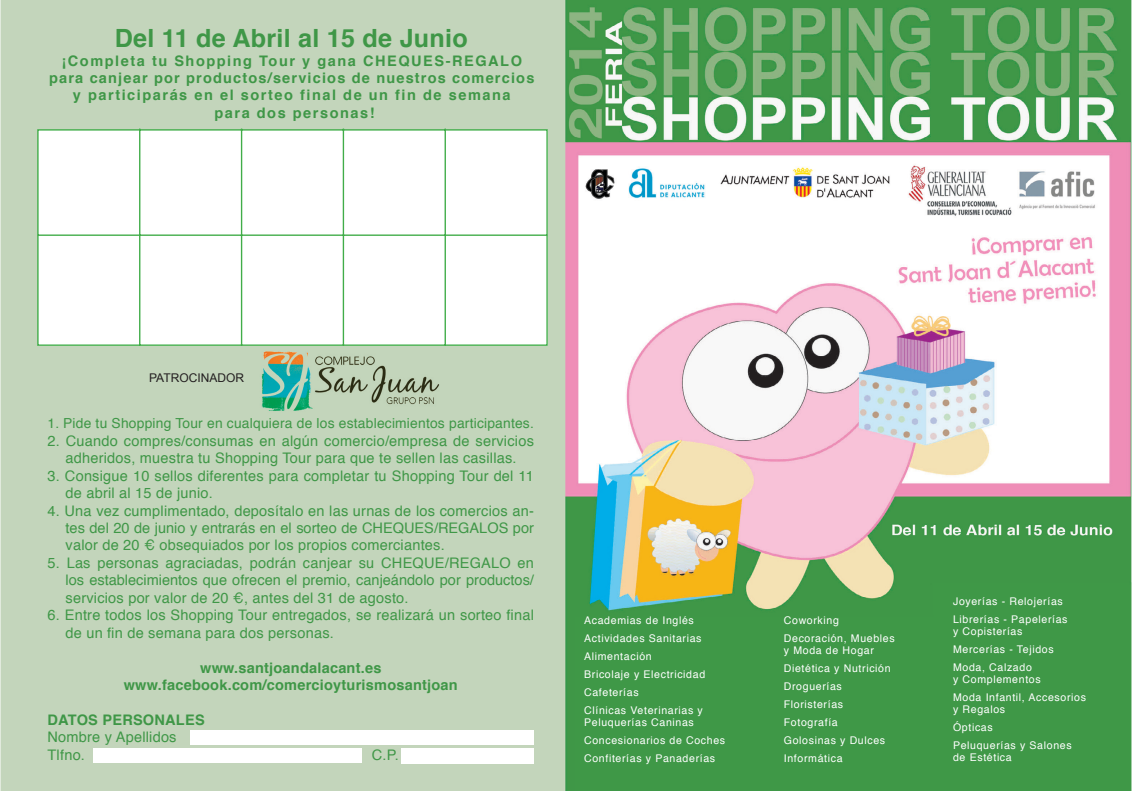
<style>
.page{position:relative;width:1132px;height:791px;background:#fff}
.page>*{position:absolute;margin:0;border:0;box-sizing:border-box;transform-origin:0 0}
.t1{font:700 25.05px "Helvetica";letter-spacing:.01em;color:#3f9747}
.t2{font:14.55px/17.4px "Helvetica";letter-spacing:.015em;color:#3f9747}
.t3{font:700 14.55px/17.4px "Helvetica";letter-spacing:.105em;color:#3f9747;text-align:center}
.t4{font:700 14.55px/17.4px "Helvetica";letter-spacing:.015em;color:#3f9747;text-align:center}
.t5{font:13.8px "Helvetica";letter-spacing:.015em;color:#3f9747}
.t6{font:12px "Arial";color:#231f20}
.t7{font:10.5px/18px "Helvetica";letter-spacing:.06em;color:#fff}
</style>
<div class="page">
<img style="left:1px;top:0;width:1130px;height:791px">
<svg style="left:37px;top:127px;width:511px;height:219px"></svg>
<img style="left:260px;top:348px;width:180px;height:65px">
<div style="left:190px;top:730px;width:343px;height:14px;background:#fff"></div>
<div style="left:401px;top:750px;width:132px;height:14px;background:#fff"></div>
<div style="left:401px;top:748px;width:132px;height:15px;background:#fff"></div>
<div style="left:93px;top:748px;width:269px;height:15px;background:#fff"></div>
<h1 class="t1" style="left:115px;top:27px;width:354px">Del 11 de Abril al 15 de Junio</h1>
<p class="t3" style="left:49px;top:53px;width:486px">¡Completa tu Shopping Tour y gana CHEQUES-REGALO para canjear por productos/servicios de nuestros comercios y participarás en el sorteo final de un fin de semana<br>para dos personas!</p>
<p class="t6" style="left:149px;top:372px;width:96px">PATROCINADOR</p>
<p class="t5" style="left:48px;top:418px;width:487px">1. Pide tu Shopping Tour en cualquiera de los establecimientos participantes.</p>
<p class="t2" style="left:48px;top:433px;width:487px;text-align:center">2. Cuando compres/consumas en algún comercio/empresa de servicios adheridos, muestra tu Shopping Tour para que te sellen las casillas.</p>
<p class="t2" style="left:66px;top:468px;width:469px;text-indent:-18px">3. Consigue 10 sellos diferentes para completar tu Shopping Tour del 11 de abril al 15 de junio.</p>
<p class="t2" style="left:66px;top:503px;width:469px;text-align:justify;text-indent:-18px">4. Una vez cumplimentado, deposítalo en las urnas de los comercios an&shy;tes del 20 de junio y entrarás en el sorteo de CHEQUES/REGALOS por valor de 20 € obsequiados por los propios comerciantes.</p>
<p class="t2" style="left:66px;top:555px;width:470px;text-align:justify;text-indent:-18px">5. Las personas agraciadas, podrán canjear su CHEQUE/REGALO en los establecimientos que ofrecen el premio, canjeándolo por productos/ servicios por valor de 20 €, antes del 31 de agosto.</p>
<p class="t2" style="left:66px;top:608px;width:470px;text-indent:-18px">6. Entre todos los Shopping Tour entregados, se realizará un sorteo final de un fin de semana para dos personas.</p>
<p class="t4" style="left:124px;top:660px;width:335px">www.santjoandalacant.es www.facebook.com/comercioyturismosantjoan</p>
<p class="t4" style="left:48px;top:712px;width:159px">DATOS PERSONALES</p>
<p class="t2" style="left:48px;top:730px;width:130px">Nombre y Apellidos<br>Tlfno.</p>
<p class="t2" style="left:371px;top:747px;width:29px">C.P.</p>
<p class="t7" style="left:584px;top:612px;width:122px">Academias de Inglés<br>Actividades Sanitarias<br>Alimentación<br>Bricolaje y Electricidad<br>Cafeterías<br>Clínicas Veterinarias y</p>
<p class="t7" style="left:584px;top:714px;width:142px">Peluquerías Caninas<br>Concesionarios de Coches<br>Confiterías y Panaderías</p>
<p class="t7" style="left:783px;top:612px;width:112px">Coworking<br>Decoración, Muebles</p>
<p class="t7" style="left:783px;top:642px;width:108px">y Moda de Hogar<br>Dietética y Nutrición<br>Droguerías<br>Floristerías<br>Fotografía<br>Golosinas y Dulces<br>Informática</p>
<p class="t7" style="left:952px;top:593px;width:116px">Joyerías - Relojerías<br>Librerías - Papelerías</p>
<p class="t7" style="left:952px;top:623px;width:102px">y Copisterías<br>Mercerías - Tejidos<br>Moda, Calzado</p>
<p class="t7" style="left:952px;top:671px;width:134px">y Complementos<br>Moda Infantil, Accesorios</p>
<p class="t7" style="left:952px;top:701px;width:120px">y Regalos<br>Ópticas<br>Peluquerías y Salones</p>
<p class="t7" style="left:952px;top:749px;width:60px">de Estética</p>
</div>
